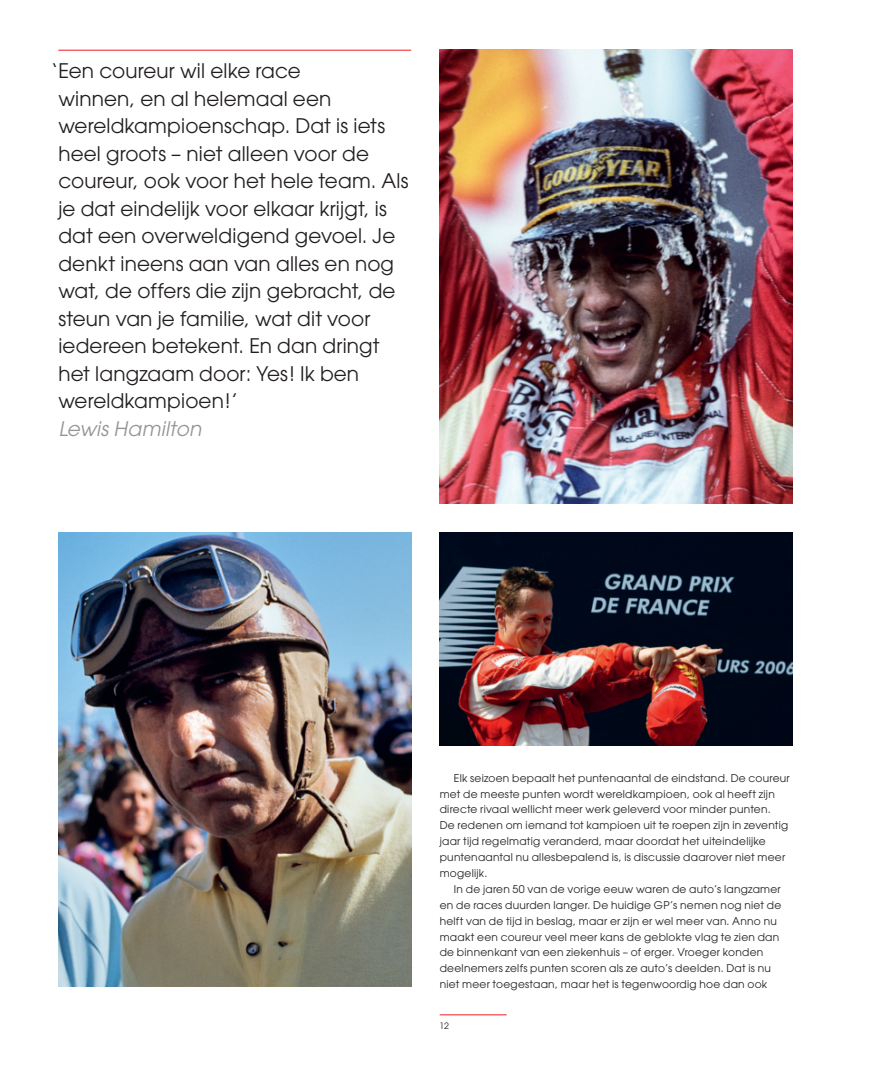
<style>
.page{position:relative;width:877px;height:1081px;background:#fff}
.page>*{position:absolute;margin:0;border:0;box-sizing:border-box;transform-origin:0 0}
.t1{font:20px/27.5px "Avant Garde";letter-spacing:.005em;color:#231f20}
.t2{font:italic 20px "Avant Garde";letter-spacing:.015em;color:#939598}
.t3{font:10.62px/15.9px "Avant Garde";letter-spacing:.025em;color:#231f20}
.t4{font:8.75px "Avant Garde";color:#231f20}
</style>
<div class="page">
<hr style="left:58px;top:50px;width:353px;height:1px;background:#ee1d23">
<img style="left:439px;top:532px;width:353px;height:212px">
<img style="left:439px;top:50px;width:353px;height:453px">
<img style="left:58px;top:532px;width:353px;height:453px">
<hr style="left:439px;top:1014px;width:67px;height:1px;background:#ee1d23">
<p class="t1" style="left:58px;top:57px;width:351px;text-indent:-7px">‘Een coureur wil elke race<br>winnen, en al helemaal een wereldkampioenschap. Dat is iets heel groots – niet alleen voor de coureur, ook voor het hele team. Als je dat eindelijk voor elkaar krijgt, is dat een overweldigend gevoel. Je denkt ineens aan van alles en nog wat, de offers die zijn gebracht, de steun van je familie, wat dit voor iedereen betekent. En dan dringt het langzaam door: Yes! Ik ben wereldkampioen!’</p>
<h1 class="t2" style="left:58px;top:417px;width:144px">Lewis Hamilton</h1>
<p class="t3" style="left:439px;top:769px;width:351px;text-indent:14px">Elk seizoen bepaalt het puntenaantal de eindstand. De coureur met de meeste punten wordt wereldkampioen, ook al heeft zijn directe rivaal wellicht meer werk geleverd voor minder punten.<br>De redenen om iemand tot kampioen uit te roepen zijn in zeventig jaar tijd regelmatig veranderd, maar doordat het uiteindelijke puntenaantal nu allesbepalend is, is discussie daarover niet meer mogelijk.</p>
<p class="t3" style="left:439px;top:880px;width:343px;text-indent:14px">In de jaren 50 van de vorige eeuw waren de auto’s langzamer en de races duurden langer. De huidige GP’s nemen nog niet de helft van de tijd in beslag, maar er zijn er wel meer van. Anno nu maakt een coureur veel meer kans de geblokte vlag te zien dan de binnenkant van een ziekenhuis – of erger. Vroeger konden deelnemers zelfs punten scoren als ze auto’s deelden. Dat is nu niet meer toegestaan, maar het is tegenwoordig hoe dan ook</p>
<p class="t4" style="left:439px;top:1020px;width:11px">12</p>
</div>
